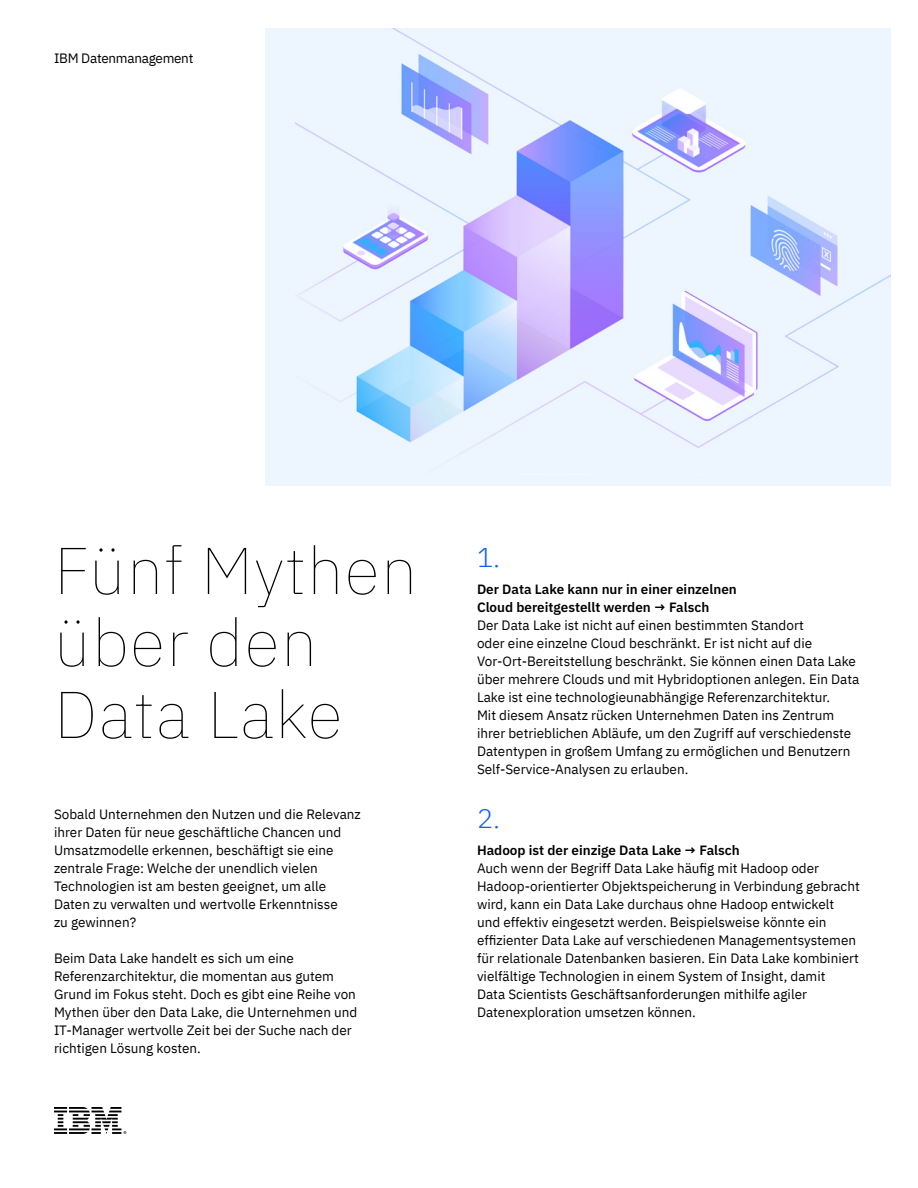
<style>
.page{position:relative;width:918px;height:1188px;background:#fff}
.page>*{position:absolute;margin:0;border:0;box-sizing:border-box;transform-origin:0 0}
.t1{font:100 66px/72px "IBM Plex Sans";letter-spacing:.015em;color:#000}
.t2{font:300 27px "IBM Plex Sans";color:#0f62fe}
.t3{font:13.5px/18px "IBM Plex Sans";color:#000}
.t4{font:600 13.5px/18px "IBM Plex Sans";color:#000}
.t5{font:13.5px "IBM Plex Sans";letter-spacing:-.02em;color:#000}
</style>
<div class="page">
<div style="left:266px;top:28px;width:625px;height:458px;background:#edf5ff"></div>
<img style="left:296px;top:28px;width:595px;height:426px">
<svg style="left:54px;top:1107px;width:72px;height:27px"></svg>
<p class="t5" style="left:54px;top:48px;width:141px">IBM Datenmanagement</p>
<h1 class="t1" style="left:54px;top:529px;width:365px">Fünf Mythen über den<br>Data Lake</h1>
<p class="t3" style="left:54px;top:804px;width:308px">Sobald Unternehmen den Nutzen und die Relevanz ihrer Daten für neue geschäftliche Chancen und Umsatzmodelle erkennen, beschäftigt sie eine zentrale Frage: Welche der unendlich vielen Technologien ist am besten geeignet, um alle Daten zu verwalten und wertvolle Erkenntnisse<br>zu gewinnen?</p>
<p class="t3" style="left:54px;top:948px;width:305px">Beim Data Lake handelt es sich um eine Referenzarchitektur, die momentan aus gutem Grund im Fokus steht. Doch es gibt eine Reihe von Mythen über den Data Lake, die Unternehmen und IT-Manager wertvolle Zeit bei der Suche nach der richtigen Lösung kosten.</p>
<h2 class="t2" style="left:477px;top:537px;width:25px">1.</h2>
<p class="t4" style="left:477px;top:579px;width:261px">Der Data Lake kann nur in einer einzelnen<br>Cloud bereitgestellt werden → Falsch</p>
<p class="t3" style="left:477px;top:615px;width:384px">Der Data Lake ist nicht auf einen bestimmten Standort<br>oder eine einzelne Cloud beschränkt. Er ist nicht auf die Vor-Ort-Bereitstellung beschränkt. Sie können einen Data Lake über mehrere Clouds und mit Hybridoptionen anlegen. Ein Data Lake ist eine technologieunabhängige Referenzarchitektur.<br>Mit diesem Ansatz rücken Unternehmen Daten ins Zentrum ihrer betrieblichen Abläufe, um den Zugriff auf verschiedenste Datentypen in großem Umfang zu ermöglichen und Benutzern Self-Service-Analysen zu erlauben.</p>
<h2 class="t2" style="left:477px;top:798px;width:25px">2.</h2>
<p class="t4" style="left:477px;top:840px;width:264px">Hadoop ist der einzige Data Lake → Falsch</p>
<p class="t3" style="left:477px;top:858px;width:384px">Auch wenn der Begriff Data Lake häufig mit Hadoop oder Hadoop-orientierter Objektspeicherung in Verbindung gebracht wird, kann ein Data Lake durchaus ohne Hadoop entwickelt und effektiv eingesetzt werden. Beispielsweise könnte ein effizienter Data Lake auf verschiedenen Managementsystemen für relationale Datenbanken basieren. Ein Data Lake kombiniert vielfältige Technologien in einem System of Insight, damit<br>Data Scientists Geschäftsanforderungen mithilfe agiler Datenexploration umsetzen können.</p>
</div>
